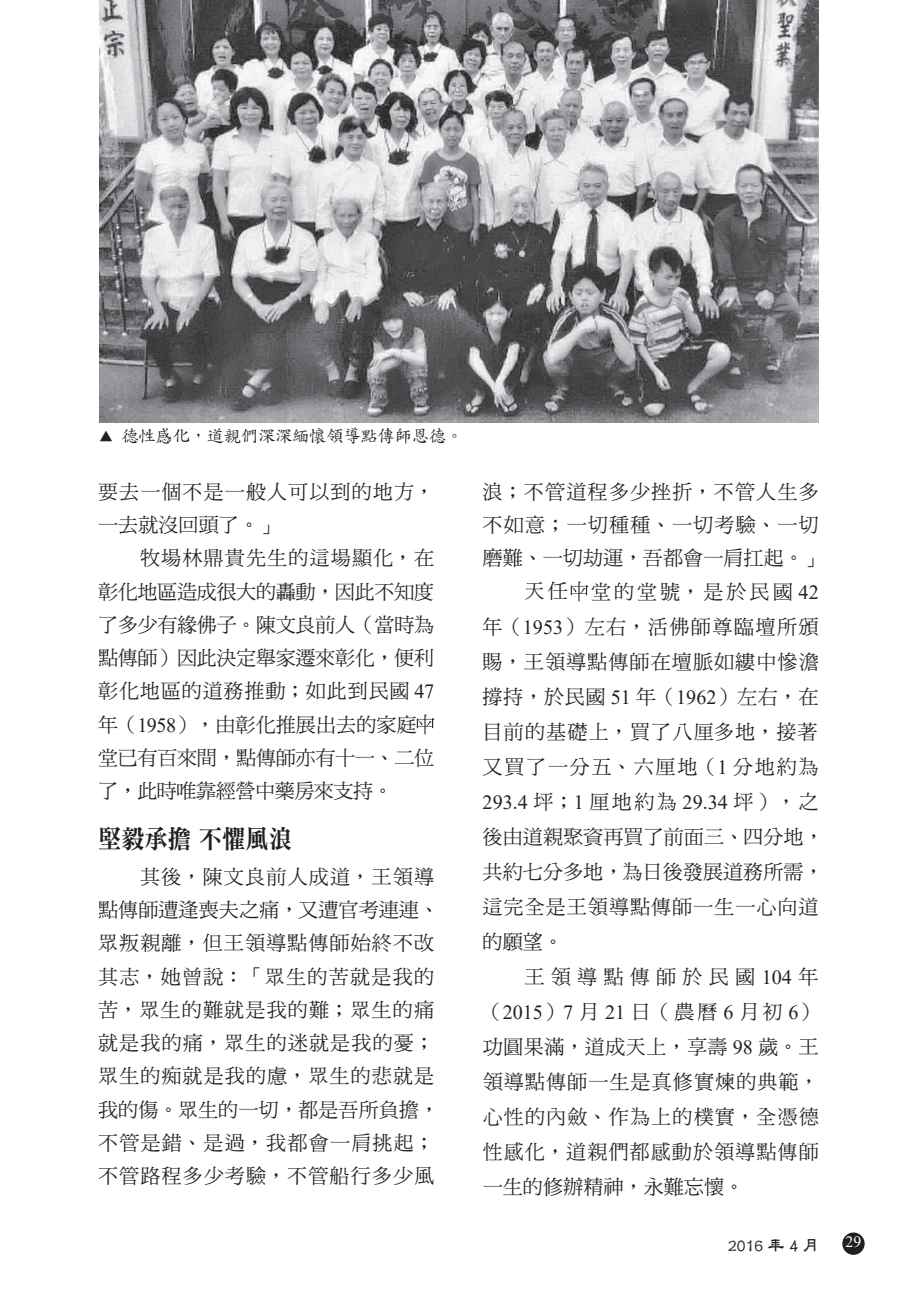
<style>
.page{position:relative;width:918px;height:1290px;background:#fff}
.page>*{position:absolute;margin:0;border:0;box-sizing:border-box;transform-origin:0 0}
.t1{font:25.72px "DF Ming Std W9";color:#231f20;scale:.9 1}
.t2{font:20.12px/33.2px "DF Ming Std W5";letter-spacing:.05em;color:#231f20}
.t3{font:20.12px/33.2px "DF Ming Std W5";letter-spacing:-.02em;color:#231f20}
.t4{font:20.12px/35px "DF Ming Std W5";color:#231f20}
.t5{font:20.12px "Times New Roman";color:#231f20}
.t6{font:20.12px "DF Ming Std W5";letter-spacing:.07em;color:#231f20}
.t7{font:20.12px "DF Ming Std W5";letter-spacing:.085em;color:#231f20}
.t8{font:20.12px "DF Ming Std W5";letter-spacing:.145em;color:#231f20}
.t9{font:17.5px "DF Kai Shu Std W5";letter-spacing:-.025em;color:#231f20}
.t10{font:700 17.5px "AR Li Shu B5";color:#231f20}
.t11{font:15.75px "Times New Roman";color:#fff}
.s1{font-size:14px}
.s2{font-family:"Times New Roman"}
.s3{font-family:"DF Ming Std W5"}
</style>
<div class="page">
<div style="left:842px;top:1232px;width:22px;height:23px;background:#231f20;border-radius:50%"></div>
<svg style="left:417px;top:714px;width:17px;height:20px"></svg>
<svg style="left:571px;top:581px;width:17px;height:20px"></svg>
<img style="left:99px;top:0;width:720px;height:422px">
<p class="t9" style="left:99px;top:426px;width:365px"><span class="s1">▲</span> 德性感化，道親們深深緬懷領導點傳師恩德。</p>
<p class="t2" style="left:98px;top:474px;width:338px">要去一個不是一般人可以到的地方，一去就沒回頭了。」</p>
<p class="t3" style="left:98px;top:541px;width:338px;text-indent:42px">牧場林鼎貴先生的這場顯化，在彰化地區造成很大的轟動，因此不知度了多少有緣佛子。陳文良前人（當時為點傳師）因此決定舉家遷來彰化，便利彰化地區的道務推動；如此到民國 <span class="s2">47</span>年（<span class="s2">1958</span>），由彰化推展出去的家庭堂已有百來間，點傳師亦有十一、二位了，此時唯靠經營中藥房來支持。</p>
<p class="t1" style="left:98px;top:824px;width:217px">堅毅承擔 不懼風浪</p>
<p class="t2" style="left:98px;top:859px;width:343px;text-indent:42px">其後，陳文良前人成道，王領導點傳師遭逢喪夫之痛，又遭官考連連、眾叛親離，但王領導點傳師始終不改其志，她曾說：「眾生的苦就是我的苦，眾生的難就是我的難；眾生的痛就是我的痛，眾生的迷就是我的憂；眾生的痴就是我的慮，眾生的悲就是我的傷。眾生的一切，都是吾所負擔，不管是錯、是過，我都會一肩挑起；不管路程多少考驗，不管船行多少風</p>
<p class="t2" style="left:483px;top:474px;width:338px">浪；不管道程多少挫折，不管人生多</p>
<p class="t2" style="left:483px;top:508px;width:338px">不如意；一切種種、一切考驗、一切</p>
<p class="t4" style="left:483px;top:540px;width:343px">磨難、一切劫運，吾都會一肩扛起。」</p>
<p class="t8" style="left:524px;top:580px;width:296px">天任 堂的堂號，是於民國 <span class="s2">42</span></p>
<p class="t6" style="left:482px;top:615px;width:338px">年（<span class="s2">1953</span>）左右，活佛師尊臨壇所頒</p>
<p class="t2" style="left:482px;top:644px;width:338px">賜，王領導點傳師在壇脈如縷中慘澹</p>
<p class="t2" style="left:482px;top:679px;width:338px">撐持，於民國 <span class="s2">51</span> 年（<span class="s2">1962</span>）左右，在</p>
<p class="t2" style="left:483px;top:714px;width:336px">目前的基礎上，買了八厘多地，接著</p>
<p class="t7" style="left:483px;top:755px;width:337px">又買了一分五、六厘地（<span class="s2">1</span> 分地約為</p>
<p class="t5" style="left:483px;top:787px;width:338px">293.4 <span class="s3">坪；</span>1 <span class="s3">厘地約為</span> 29.34 <span class="s3">坪），之</span></p>
<p class="t4" style="left:483px;top:818px;width:343px">後由道親聚資再買了前面三、四分地，共約七分多地，為日後發展道務所需，這完全是王領導點傳師一生一心向道的願望。</p>
<p class="t2" style="left:483px;top:958px;width:338px;line-height:35px;text-align:justify;text-indent:42px">王領導點傳師於民國<span class="s2">104</span>年（<span class="s2">2015</span>）<span class="s2">7</span> 月 <span class="s2">21</span> 日（農曆 <span class="s2">6</span> 月初 <span class="s2">6</span>）功圓果滿，道成天上，享壽 <span class="s2">98</span> 歲。王領導點傳師一生是真修實煉的典範，心性的內斂、作為上的樸實，全憑德性感化，道親們都感動於領導點傳師一生的修辦精神，永難忘懷。</p>
<p class="t10" style="left:728px;top:1236px;width:93px">2016 年 4 月</p>
<p class="t11" style="left:845px;top:1231px;width:17px">29</p>
</div>
